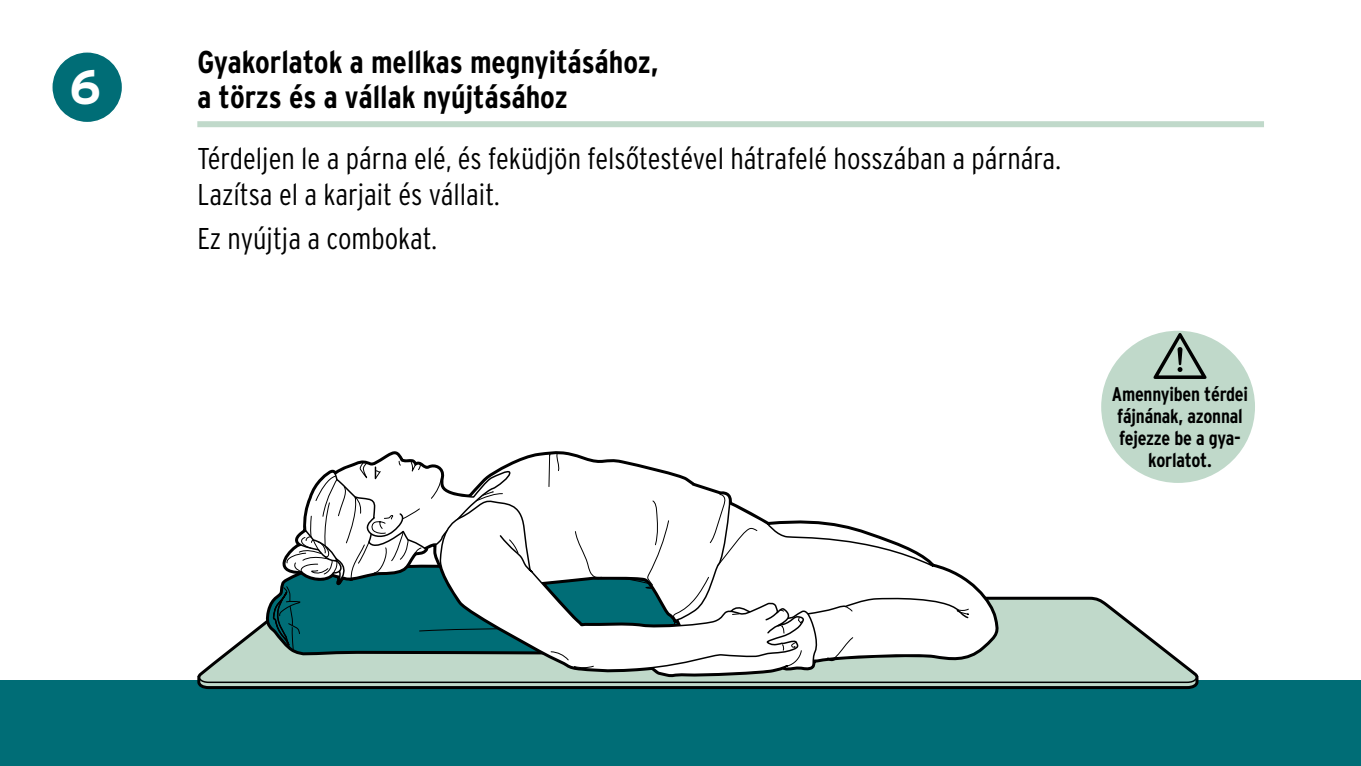
<style>
.page{position:relative;width:1361px;height:766px;background:#fff}
.page>*{position:absolute;margin:0;border:0;box-sizing:border-box;transform-origin:0 0}
.ID_M01_KREIS_SCHWARZ{font:700 48px "Interstate OT";color:#fff}
.id_headline_Übung_li{font:700 condensed 31.5px/35.4px "Interstate OT";color:#000}
.ID_FLIESSTEXT{font:300 condensed 30px/35.4px "Interstate OT";color:#000}
.id_subline_1_xivz{font:700 condensed 19.8px/21.9px "Interstate OT";letter-spacing:-.01em;color:#000;text-align:center}
</style>
<div class="page">
<div style="left:0;top:680px;width:1361px;height:85px;background:#006d76"></div>
<div style="left:52px;top:52px;width:71px;height:71px;background:#006d76;border-radius:50%"></div>
<div style="left:51px;top:51px;width:72px;height:72px;border:2px solid #fff;border-radius:50%"></div>
<svg style="left:198px;top:451px;width:999px;height:237px"></svg>
<div style="left:197px;top:121px;width:1067px;height:6px;background:#c0d9ca"></div>
<div style="left:1100px;top:329px;width:156px;height:155px;background:#c0d9ca;border-radius:50%"></div>
<svg style="left:1153px;top:333px;width:53px;height:46px"></svg>
<p class="ID_M01_KREIS_SCHWARZ" style="left:70px;top:58px;width:33px">6</p>
<p class="id_headline_Übung_li" style="left:197px;top:44px;width:463px">Gyakorlatok a mellkas megnyitásához, a törzs és a vállak nyújtásához</p>
<p class="ID_FLIESSTEXT" style="left:197px;top:141px;width:865px">Térdeljen le a párna elé, és feküdjön felsőtestével hátrafelé hosszában a párnára.<br>Lazítsa el a karjait és vállait.</p>
<p class="ID_FLIESSTEXT" style="left:197px;top:220px;width:241px">Ez nyújtja a combokat.</p>
<p class="id_subline_1_xivz" style="left:1112px;top:382px;width:138px">Amennyiben térdei fájnának, azonnal fejezze be a gya&shy;korlatot.</p>
</div>
